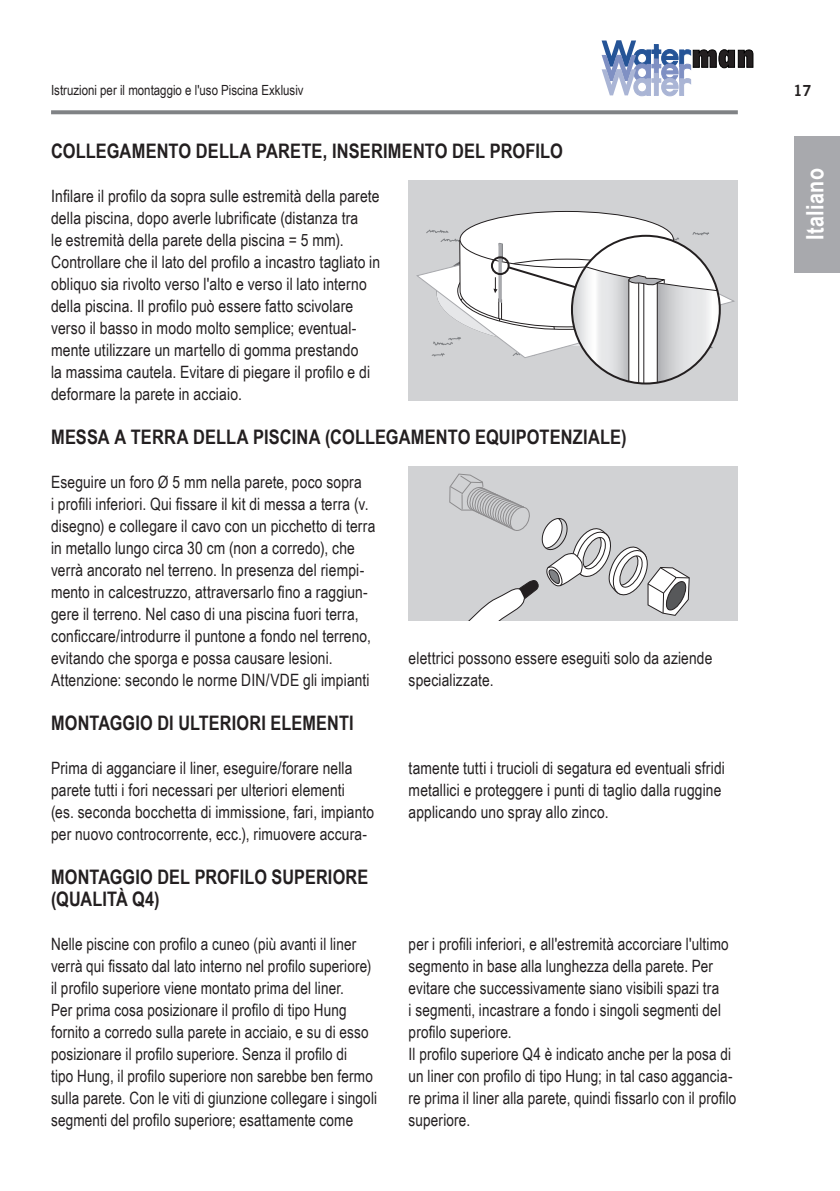
<style>
.page{position:relative;width:840px;height:1191px;background:#fff}
.page>*{position:absolute;margin:0;border:0;box-sizing:border-box;transform-origin:0 0}
.t1{font:700 24px "Arial Narrow";letter-spacing:.02em;color:#fff}
.t2{font:700 20px/22px "Arial Narrow";letter-spacing:.01em;color:#231f20}
.t3{font:17px/22px "Arial Narrow";letter-spacing:.01em;color:#231f20}
.t4{font:700 15px "News Gothic BT";color:#231f20}
.t5{font:14px "Arial Narrow";color:#231f20}
</style>
<div class="page">
<svg style="left:51px;top:110px;width:686px;height:4px;background:#898b8d"></svg>
<div style="left:794px;top:136px;width:45px;height:136px;background:#a8a9ad"></div>
<svg style="left:601px;top:41px;width:151px;height:55px"></svg>
<div style="left:408px;top:466px;width:329px;height:154px;background:#d1d2d4"></div>
<svg style="left:449px;top:473px;width:240px;height:147px"></svg>
<div style="left:408px;top:180px;width:329px;height:220px;background:#d1d2d4"></div>
<svg style="left:416px;top:273px;width:319px;height:53px"></svg>
<div style="left:460px;top:211px;width:213px;height:56px;background:#fff;border-radius:50%"></div>
<svg style="left:425px;top:226px;width:294px;height:159px"></svg>
<div style="left:490px;top:256px;width:19px;height:19px;border:2px solid #231f20;border-radius:50%"></div>
<p class="t5" style="left:51px;top:80px;width:254px">Istruzioni per il montaggio e l'uso Piscina Exklusiv</p>
<p class="t2" style="left:51px;top:139px;width:513px">COLLEGAMENTO DELLA PARETE, INSERIMENTO DEL PROFILO</p>
<p class="t3" style="left:51px;top:184px;width:330px">Infilare il profilo da sopra sulle estremità della parete della piscina, dopo averle lubrificate (distanza tra<br>le estremità della parete della piscina = 5 mm).<br>Controllare che il lato del profilo a incastro tagliato in obliquo sia rivolto verso l'alto e verso il lato interno della piscina. Il profilo può essere fatto scivolare verso il basso in modo molto semplice; eventual&shy;mente utilizzare un martello di gomma prestando<br>la massima cautela. Evitare di piegare il profilo e di deformare la parete in acciaio.</p>
<p class="t2" style="left:51px;top:425px;width:576px">MESSA A TERRA DELLA PISCINA (COLLEGAMENTO EQUIPOTENZIALE)</p>
<p class="t3" style="left:51px;top:470px;width:325px">Eseguire un foro Ø 5 mm nella parete, poco sopra<br>i profili inferiori. Qui fissare il kit di messa a terra (v. disegno) e collegare il cavo con un picchetto di terra in metallo lungo circa 30 cm (non a corredo), che verrà ancorato nel terreno. In presenza del riempi&shy;mento in calcestruzzo, attraversarlo fino a raggiun&shy;gere il terreno. Nel caso di una piscina fuori terra, conficcare/introdurre il puntone a fondo nel terreno, evitando che sporga e possa causare lesioni.<br>Attenzione: secondo le norme DIN/VDE gli impianti</p>
<p class="t3" style="left:408px;top:646px;width:305px">elettrici possono essere eseguiti solo da aziende specializzate.</p>
<p class="t2" style="left:51px;top:711px;width:304px">MONTAGGIO DI ULTERIORI ELEMENTI</p>
<p class="t3" style="left:51px;top:756px;width:324px">Prima di agganciare il liner, eseguire/forare nella parete tutti i fori necessari per ulteriori elementi<br>(es. seconda bocchetta di immissione, fari, impianto per nuovo controcorrente, ecc.), rimuovere accura-</p>
<p class="t3" style="left:408px;top:756px;width:317px">tamente tutti i trucioli di segatura ed eventuali sfridi metallici e proteggere i punti di taglio dalla ruggine applicando uno spray allo zinco.</p>
<p class="t2" style="left:51px;top:865px;width:319px">MONTAGGIO DEL PROFILO SUPERIORE (QUALITÀ Q4)</p>
<p class="t3" style="left:51px;top:932px;width:327px">Nelle piscine con profilo a cuneo (più avanti il liner verrà qui fissato dal lato interno nel profilo superiore) il profilo superiore viene montato prima del liner.<br>Per prima cosa posizionare il profilo di tipo Hung fornito a corredo sulla parete in acciaio, e su di esso posizionare il profilo superiore. Senza il profilo di<br>tipo Hung, il profilo superiore non sarebbe ben fermo sulla parete. Con le viti di giunzione collegare i singoli segmenti del profilo superiore; esattamente come</p>
<p class="t3" style="left:408px;top:932px;width:329px">per i profili inferiori, e all'estremità accorciare l'ultimo segmento in base alla lunghezza della parete. Per evitare che successivamente siano visibili spazi tra<br>i segmenti, incastrare a fondo i singoli segmenti del profilo superiore.<br>Il profilo superiore Q4 è indicato anche per la posa di un liner con profilo di tipo Hung; in tal caso aggancia&shy;re prima il liner alla parete, quindi fissarlo con il profilo superiore.</p>
<p class="t4" style="left:793px;top:82px;width:20px">17</p>
<h1 class="t1" style="left:796px;top:240px;width:74px;rotate:-90deg">Italiano</h1>
</div>
